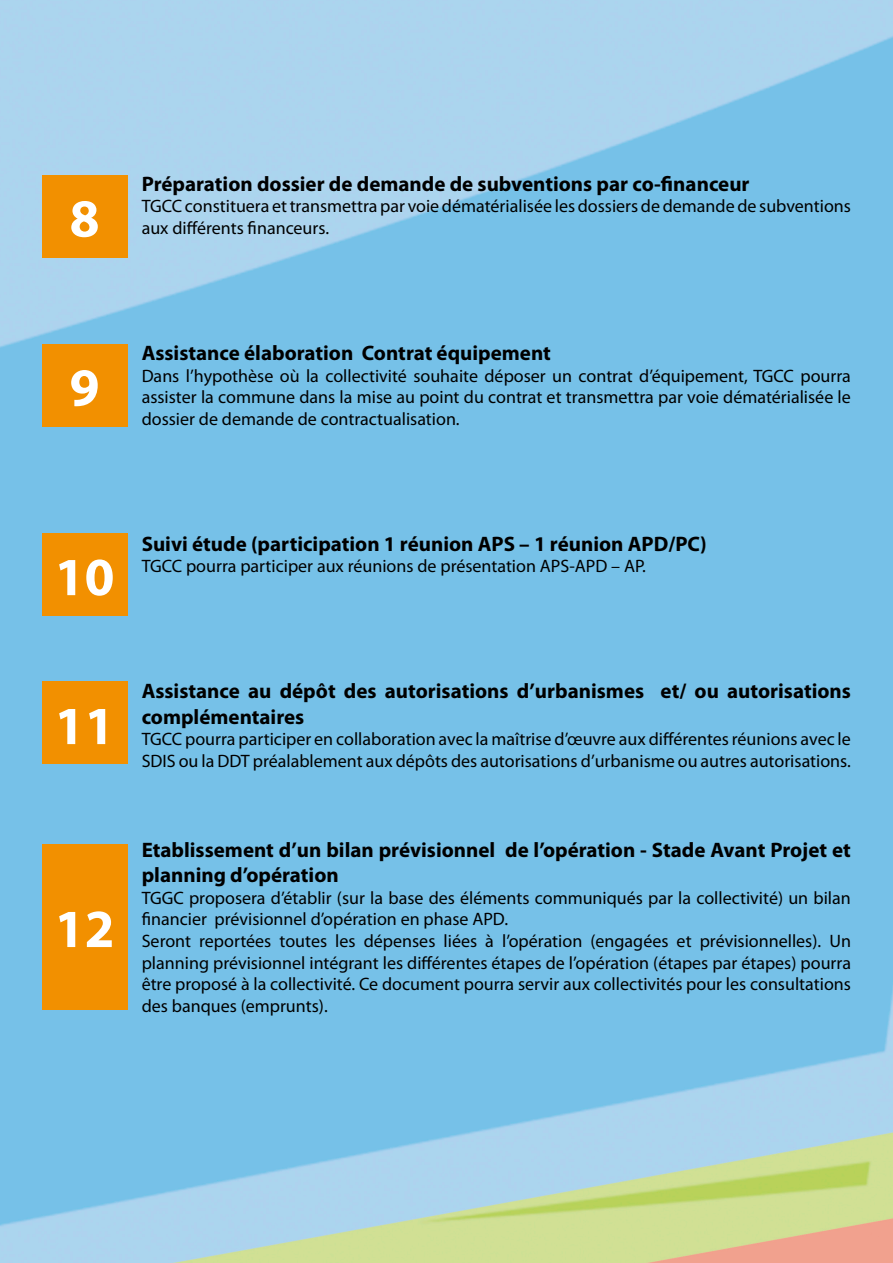
<style>
.page{position:relative;width:893px;height:1263px;background:#fff}
.page>*{position:absolute;margin:0;border:0;box-sizing:border-box;transform-origin:0 0}
.t1{font:700 54px "Myriad Pro";color:#fff}
.t2{font:700 21px/25.2px "Myriad Pro";color:#000}
.t3{font:18px/21.6px "Myriad Pro";color:#000}
</style>
<div class="page">
<img style="left:0;top:0;width:893px;height:1263px">
<div style="left:42px;top:175px;width:85px;height:83px;background:#f29000"></div>
<div style="left:42px;top:344px;width:85px;height:83px;background:#f29000"></div>
<div style="left:42px;top:533px;width:85px;height:83px;background:#f29000"></div>
<div style="left:42px;top:681px;width:85px;height:83px;background:#f29000"></div>
<div style="left:42px;top:844px;width:85px;height:165px;background:#f29000"></div>
<p class="t1" style="left:70px;top:183px;width:31px">8</p>
<p class="t1" style="left:70px;top:352px;width:31px">9</p>
<p class="t2" style="left:142px;top:170px;width:609px">Préparation dossier de demande de subventions par co-financeur</p>
<p class="t3" style="left:142px;top:195px;width:711px">TGCC constituera et transmettra par voie dématérialisée les dossiers de demande de subventions aux différents financeurs.</p>
<p class="t2" style="left:142px;top:340px;width:411px">Assistance élaboration Contrat équipement</p>
<p class="t3" style="left:142px;top:364px;width:711px;text-align:justify">Dans l’hypothèse où la collectivité souhaite déposer un contrat d’équipement, TGCC pourra assister la commune dans la mise au point du contrat et transmettra par voie dématérialisée le dossier de demande de contractualisation.</p>
<p class="t1" style="left:55px;top:542px;width:61px">10</p>
<p class="t2" style="left:142px;top:530px;width:567px">Suivi étude (participation 1 réunion APS – 1 réunion APD/PC)</p>
<p class="t3" style="left:142px;top:555px;width:506px">TGCC pourra participer aux réunions de présentation APS-APD – AP.</p>
<p class="t1" style="left:55px;top:691px;width:61px">11</p>
<p class="t1" style="left:55px;top:894px;width:61px">12</p>
<p class="t2" style="left:142px;top:678px;width:711px">Assistance au dépôt des autorisations d’urbanismes et/ ou autorisations complémentaires</p>
<p class="t3" style="left:142px;top:728px;width:711px">TGCC pourra participer en collaboration avec la maîtrise d’œuvre aux différentes réunions avec le<br>SDIS ou la DDT préalablement aux dépôts des autorisations d’urbanisme ou autres autorisations.</p>
<p class="t2" style="left:142px;top:836px;width:711px">Etablissement d’un bilan prévisionnel de l’opération - Stade Avant Projet et planning d’opération</p>
<p class="t3" style="left:142px;top:886px;width:711px">TGGC proposera d’établir (sur la base des éléments communiqués par la collectivité) un bilan financier prévisionnel d’opération en phase APD.</p>
<p class="t3" style="left:142px;top:930px;width:711px;text-align:justify">Seront reportées toutes les dépenses liées à l’opération (engagées et prévisionnelles). Un planning prévisionnel intégrant les différentes étapes de l’opération (étapes par étapes) pourra être proposé à la collectivité. Ce document pourra servir aux collectivités pour les consultations des banques (emprunts).</p>
</div>
